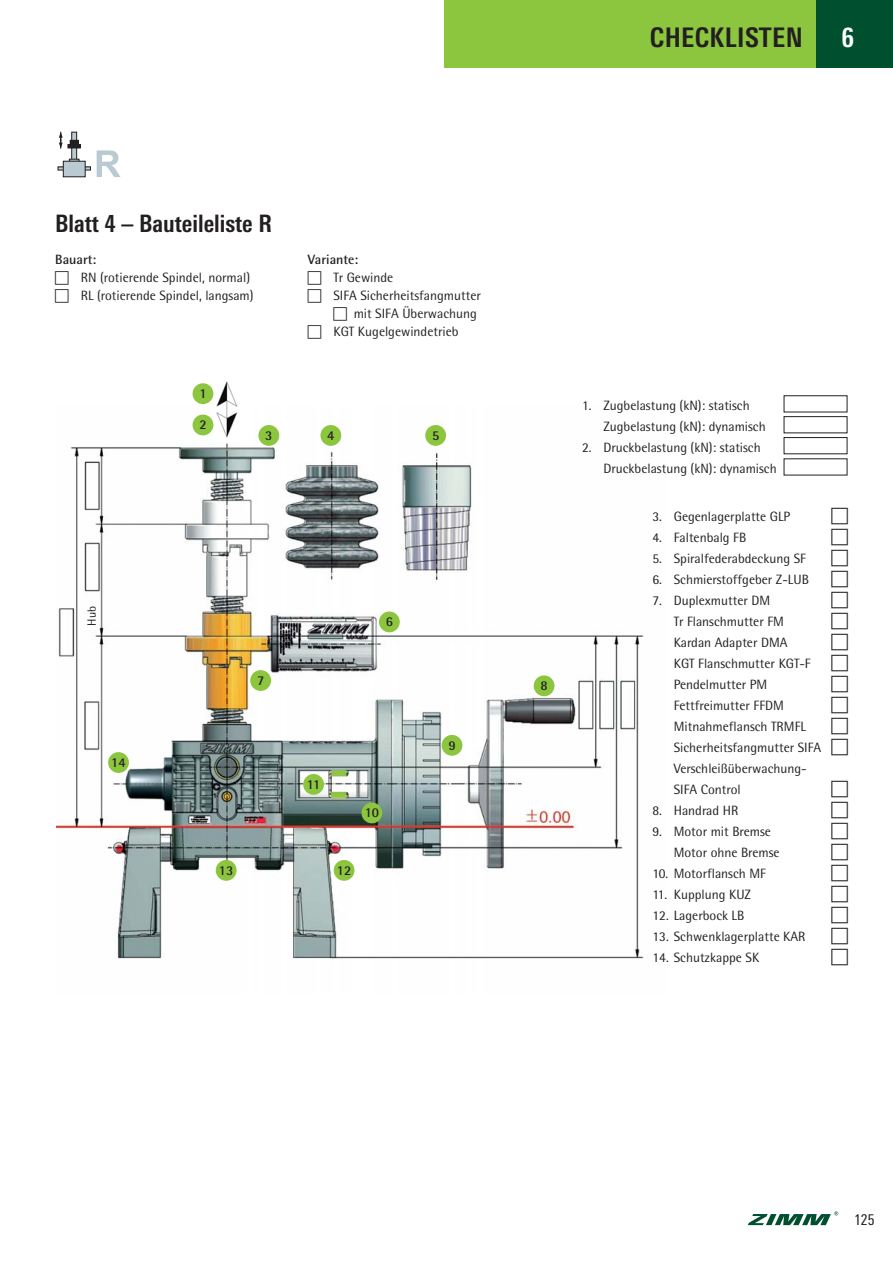
<style>
.page{position:relative;width:893px;height:1263px;background:#fff}
.page>*{position:absolute;margin:0;border:0;box-sizing:border-box;transform-origin:0 0}
.t1{font:700 condensed 27px "Linotype Univers";letter-spacing:.015em;color:#231f20}
.t2{font:700 condensed 27px "Linotype Univers";color:#fff}
.t3{font:700 condensed 24px "Linotype Univers";color:#231f20}
.t4{font:condensed 15px "Linotype Univers";color:#231f20}
.t5{font:13.5px/21px "Rotis Semi Sans";color:#231f20}
.t6{font:700 13.5px "Rotis Semi Sans";color:#231f20}
.t7{font:12px "Rotis Semi Sans";color:#231f20}
</style>
<div class="page">
<img style="left:57px;top:414px;width:587px;height:545px">
<img style="left:212px;top:381px;width:32px;height:60px">
<svg style="left:783px;top:395px;width:65px;height:81px"></svg>
<div style="left:193px;top:383px;width:20px;height:21px;background:#8cc63f;border-radius:50%"></div>
<div style="left:193px;top:415px;width:20px;height:20px;background:#8cc63f;border-radius:50%"></div>
<div style="left:258px;top:425px;width:21px;height:21px;background:#8cc63f;border-radius:50%"></div>
<div style="left:320px;top:425px;width:21px;height:21px;background:#8cc63f;border-radius:50%"></div>
<div style="left:425px;top:425px;width:21px;height:21px;background:#8cc63f;border-radius:50%"></div>
<div style="left:379px;top:611px;width:21px;height:21px;background:#8cc63f;border-radius:50%"></div>
<div style="left:250px;top:670px;width:21px;height:21px;background:#8cc63f;border-radius:50%"></div>
<div style="left:534px;top:675px;width:20px;height:21px;background:#8cc63f;border-radius:50%"></div>
<div style="left:442px;top:735px;width:20px;height:21px;background:#8cc63f;border-radius:50%"></div>
<div style="left:361px;top:802px;width:21px;height:21px;background:#8cc63f;border-radius:50%"></div>
<div style="left:303px;top:774px;width:21px;height:21px;background:#8cc63f;border-radius:50%"></div>
<div style="left:334px;top:860px;width:20px;height:21px;background:#8cc63f;border-radius:50%"></div>
<div style="left:216px;top:860px;width:21px;height:21px;background:#8cc63f;border-radius:50%"></div>
<div style="left:108px;top:752px;width:21px;height:21px;background:#8cc63f;border-radius:50%"></div>
<div style="left:444px;top:0;width:449px;height:68px;background:#8cc63f"></div>
<div style="left:816px;top:0;width:77px;height:68px;background:#00502f"></div>
<svg style="left:748px;top:1211px;width:90px;height:14px"></svg>
<svg style="left:73px;top:134px;width:2px;height:25px"></svg>
<div style="left:71px;top:132px;width:6px;height:30px;border:1px solid #231f20"></div>
<div style="left:58px;top:167px;width:33px;height:3px;border:1px solid #231f20"></div>
<div style="left:63px;top:161px;width:22px;height:16px;background:#bacad3"></div>
<div style="left:63px;top:161px;width:22px;height:16px;border:1px solid #231f20"></div>
<svg style="left:97px;top:150px;width:24px;height:27px"></svg>
<svg style="left:69px;top:159px;width:10px;height:2px"></svg>
<div style="left:70px;top:140px;width:8px;height:5px;background:#231f20"></div>
<div style="left:70px;top:140px;width:9px;height:5px;border:1px solid #231f20"></div>
<div style="left:68px;top:144px;width:13px;height:4px;border:1px solid #231f20"></div>
<svg style="left:59px;top:132px;width:4px;height:17px"></svg>
<h1 class="t1" style="left:650px;top:28px;width:154px">CHECKLISTEN</h1>
<h1 class="t2" style="left:841px;top:28px;width:14px">6</h1>
<h2 class="t3" style="left:55px;top:214px;width:218px">Blatt 4 – Bauteileliste R</h2>
<p class="t6" style="left:55px;top:255px;width:43px">Bauart:</p>
<p class="t5" style="left:81px;top:270px;width:174px;line-height:18px">RN (rotierende Spindel, normal)<br>RL (rotierende Spindel, langsam)</p>
<p class="t6" style="left:308px;top:255px;width:52px">Variante:</p>
<p class="t5" style="left:333px;top:269px;width:61px">Tr Gewinde</p>
<p class="t5" style="left:333px;top:287px;width:149px">SIFA Sicherheitsfangmutter</p>
<p class="t5" style="left:354px;top:305px;width:125px">mit SIFA Überwachung</p>
<p class="t5" style="left:333px;top:323px;width:127px">KGT Kugelgewindetrieb</p>
<p class="t7" style="left:87px;top:626px;width:21px;rotate:-90deg">Hub</p>
<p class="t6" style="left:111px;top:757px;width:16px">14</p>
<p class="t6" style="left:199px;top:389px;width:9px">1</p>
<p class="t6" style="left:199px;top:420px;width:9px">2</p>
<p class="t6" style="left:265px;top:430px;width:9px">3</p>
<p class="t6" style="left:327px;top:430px;width:9px">4</p>
<p class="t6" style="left:432px;top:430px;width:9px">5</p>
<p class="t6" style="left:257px;top:675px;width:9px">7</p>
<p class="t6" style="left:386px;top:617px;width:9px">6</p>
<p class="t6" style="left:307px;top:779px;width:15px">11</p>
<p class="t6" style="left:365px;top:808px;width:16px">10</p>
<p class="t6" style="left:219px;top:865px;width:16px">13</p>
<p class="t6" style="left:337px;top:865px;width:16px">12</p>
<p class="t6" style="left:448px;top:740px;width:9px">9</p>
<p class="t6" style="left:540px;top:681px;width:9px">8</p>
<p class="t5" style="left:603px;top:396px;width:164px;text-indent:-21px">1. Zugbelastung (kN): statisch<br>Zugbelastung (kN): dynamisch</p>
<p class="t5" style="left:603px;top:438px;width:175px;text-indent:-21px">2. Druckbelastung (kN): statisch<br>Druckbelastung (kN): dynamisch</p>
<p class="t5" style="left:652px;top:508px;width:139px">3. Gegenlagerplatte GLP</p>
<p class="t5" style="left:652px;top:529px;width:95px">4. Faltenbalg FB</p>
<p class="t5" style="left:652px;top:550px;width:155px">5. Spiralfederabdeckung SF</p>
<p class="t5" style="left:652px;top:571px;width:158px">6. Schmierstoffgeber Z-LUB</p>
<p class="t5" style="left:674px;top:592px;width:149px;text-indent:-21px">7. Duplexmutter DM<br>Tr Flanschmutter FM<br>Kardan Adapter DMA<br>KGT Flanschmutter KGT-F<br>Pendelmutter PM<br>Fettfreimutter FFDM<br>Mitnahmeflansch TRMFL<br>Sicherheitsfangmutter SIFA<br>Verschleißüberwachung-<br>SIFA Control</p>
<p class="t5" style="left:652px;top:802px;width:87px">8. Handrad HR</p>
<p class="t5" style="left:674px;top:823px;width:107px;text-indent:-21px">9. Motor mit Bremse<br>Motor ohne Bremse</p>
<p class="t5" style="left:652px;top:865px;width:115px">10. Motorflansch MF</p>
<p class="t5" style="left:652px;top:886px;width:100px">11. Kupplung KUZ</p>
<p class="t5" style="left:652px;top:907px;width:93px">12. Lagerbock LB</p>
<p class="t5" style="left:652px;top:928px;width:155px">13. Schwenklagerplatte KAR</p>
<p class="t5" style="left:652px;top:949px;width:108px">14. Schutzkappe SK</p>
<p class="t4" style="left:854px;top:1214px;width:22px">125</p>
</div>
